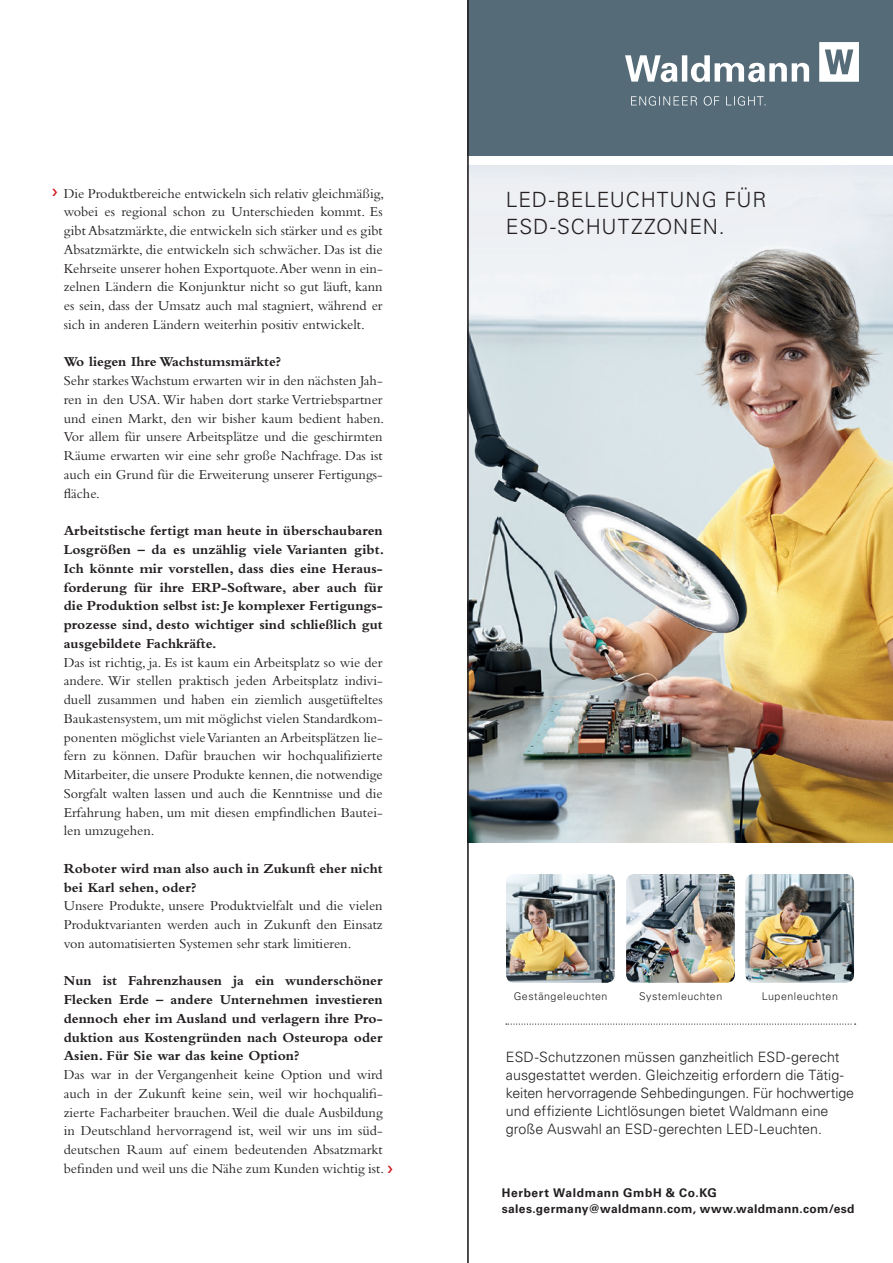
<style>
.page{position:relative;width:893px;height:1263px;background:#fff}
.page>*{position:absolute;margin:0;border:0;box-sizing:border-box;transform-origin:0 0}
.t1{font:300 21px/27px "Univers LT Std";letter-spacing:.04em;color:#231f20}
.t2{font:14.25px/18.8px "Bembo";color:#231f20;text-align:justify}
.t3{font:700 14.25px/18.8px "Bembo";color:#231f20;text-align:justify}
.t4{font:300 14.25px/18px "Univers LT Std";color:#231f20}
.t5{font:700 12px/15.8px "Univers LT Std";letter-spacing:.035em;color:#231f20}
.t6{font:300 10.65px "Univers LT Std";letter-spacing:.045em;color:#231f20}
</style>
<div class="page">
<img style="left:469px;top:166px;width:424px;height:676px">
<svg style="left:506px;top:1023px;width:350px;height:2px"></svg>
<img style="left:506px;top:874px;width:109px;height:109px">
<img style="left:745px;top:874px;width:109px;height:109px">
<img style="left:626px;top:874px;width:109px;height:109px">
<div style="left:468px;top:0;width:425px;height:155px;background:#556c78"></div>
<svg style="left:819px;top:42px;width:40px;height:40px"></svg>
<svg style="left:631px;top:96px;width:134px;height:10px"></svg>
<svg style="left:625px;top:55px;width:184px;height:27px"></svg>
<hr style="left:468px;top:0;width:1px;height:1263px;background:#231f20">
<p class="t2" style="left:64px;top:184px;width:322px">Die Produktbereiche entwickeln sich relativ gleichmäßig, wobei es regional schon zu Unterschieden kommt. Es gibt Absatzmärkte, die entwickeln sich stärker und es gibt Absatzmärkte, die entwickeln sich schwächer. Das ist die Kehrseite unserer hohen Exportquote. Aber wenn in ein&shy;zelnen Ländern die Konjunktur nicht so gut läuft, kann es sein, dass der Umsatz auch mal stagniert, während er sich in anderen Ländern weiterhin positiv entwickelt.</p>
<p class="t3" style="left:64px;top:352px;width:219px">Wo liegen Ihre Wachstumsmärkte?</p>
<p class="t2" style="left:64px;top:371px;width:322px">Sehr starkes Wachstum erwarten wir in den nächsten Jah&shy;ren in den USA. Wir haben dort starke Vertriebspartner und einen Markt, den wir bisher kaum bedient haben.<br>Vor allem für unsere Arbeitsplätze und die geschirmten Räume erwarten wir eine sehr große Nachfrage. Das ist auch ein Grund für die Erweiterung unserer Fertigungs&shy;fläche.</p>
<p class="t3" style="left:64px;top:521px;width:322px">Arbeitstische fertigt man heute in überschaubaren Losgrößen – da es unzählig viele Varianten gibt.<br>Ich könnte mir vorstellen, dass dies eine Heraus&shy;forderung für ihre ERP-Software, aber auch für die Produktion selbst ist: Je komplexer Fertigungs&shy;prozesse sind, desto wichtiger sind schließlich gut ausgebildete Fachkräfte.</p>
<p class="t2" style="left:64px;top:652px;width:320px">Das ist richtig, ja. Es ist kaum ein Arbeitsplatz so wie der andere. Wir stellen praktisch jeden Arbeitsplatz indivi&shy;duell zusammen und haben ein ziemlich ausgetüfteltes Baukastensystem, um mit möglichst vielen Standardkom&shy;ponenten möglichst viele Varianten an Arbeitsplätzen lie&shy;fern zu können. Dafür brauchen wir hochqualifizierte Mitarbeiter, die unsere Produkte kennen, die notwendige Sorgfalt walten lassen und auch die Kenntnisse und die Erfahrung haben, um mit diesen empfindlichen Bautei&shy;len umzugehen.</p>
<p class="t3" style="left:64px;top:859px;width:320px">Roboter wird man also auch in Zukunft eher nicht bei Karl sehen, oder?</p>
<p class="t2" style="left:64px;top:896px;width:320px">Unsere Produkte, unsere Produktvielfalt und die vielen Produktvarianten werden auch in Zukunft den Einsatz von automatisierten Systemen sehr stark limitieren.</p>
<p class="t3" style="left:64px;top:971px;width:320px">Nun ist Fahrenzhausen ja ein wunderschöner Flecken Erde – andere Unternehmen investieren dennoch eher im Ausland und verlagern ihre Pro&shy;duktion aus Kostengründen nach Osteuropa oder Asien. Für Sie war das keine Option?</p>
<p class="t2" style="left:64px;top:1065px;width:322px">Das war in der Vergangenheit keine Option und wird auch in der Zukunft keine sein, weil wir hochqualifi&shy;zierte Facharbeiter brauchen. Weil die duale Ausbildung in Deutschland hervorragend ist, weil wir uns im süd&shy;deutschen Raum auf einem bedeutenden Absatzmarkt befinden und weil uns die Nähe zum Kunden wichtig ist.</p>
<h1 class="t1" style="left:506px;top:186px;width:262px">LED-BELEUCHTUNG FÜR<br>ESD-SCHUTZZONEN.</h1>
<p class="t6" style="left:514px;top:990px;width:95px">Gestängeleuchten</p>
<p class="t6" style="left:639px;top:990px;width:85px">Systemleuchten</p>
<p class="t6" style="left:762px;top:990px;width:78px">Lupenleuchten</p>
<p class="t4" style="left:506px;top:1048px;width:350px">ESD-Schutzzonen müssen ganzheitlich ESD-gerecht ausgestattet werden. Gleichzeitig erfordern die Tätig&shy;keiten hervorragende Sehbedingungen. Für hochwertige und effiziente Lichtlösungen bietet Waldmann eine große Auswahl an ESD-gerechten LED-Leuchten.</p>
<p class="t5" style="left:502px;top:1185px;width:354px">Herbert Waldmann GmbH &amp; Co.KG sales.germany@waldmann.com, www.waldmann.com/esd</p>
</div>
